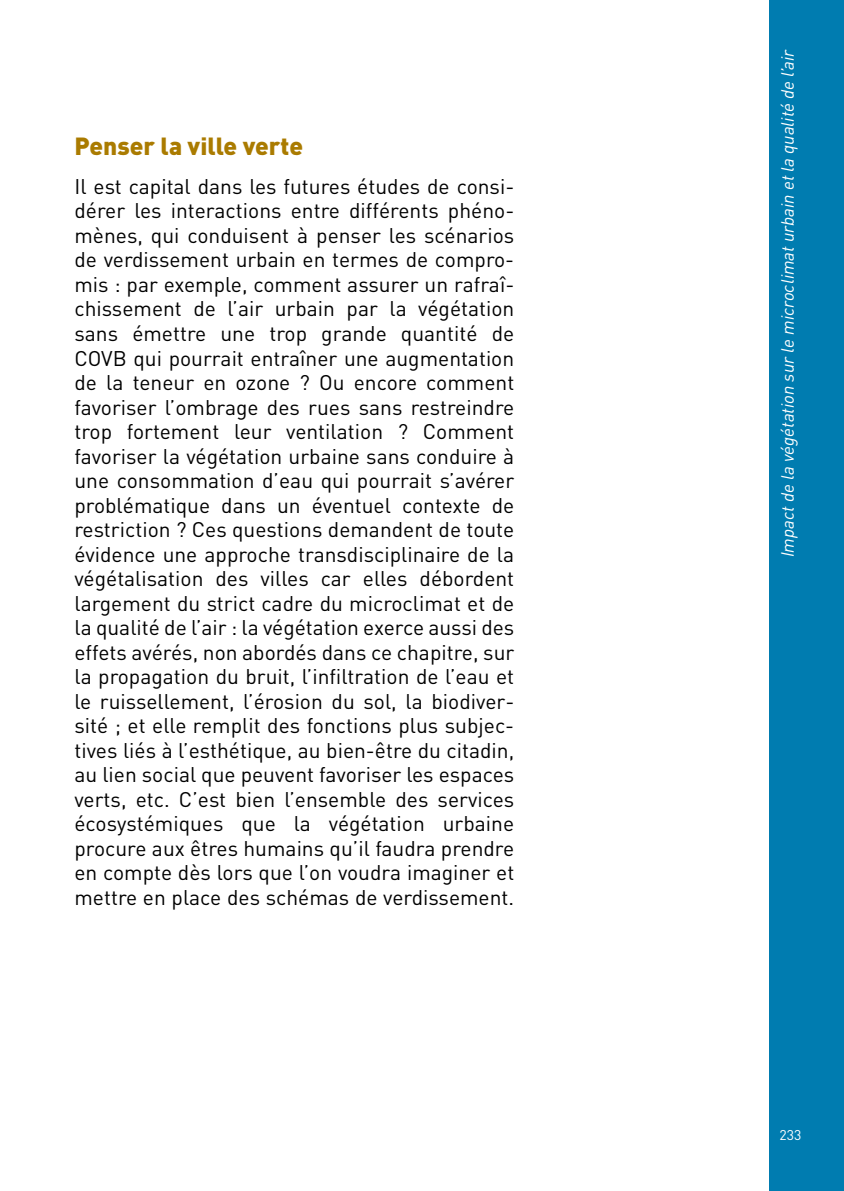
<style>
.page{position:relative;width:844px;height:1191px;background:#fff}
.page>*{position:absolute;margin:0;border:0;box-sizing:border-box;transform-origin:0 0}
.t1{font:900 24.5px "DIN";color:#aa7b00}
.t2{font:21px/24.5px "DIN";color:#000;text-align:justify}
.t3{font:italic 17.5px "DIN";color:#fff}
.t4{font:14px "DIN";color:#fff}
</style>
<div class="page">
<div style="left:769px;top:0;width:74px;height:1191px;background:#007cb0"></div>
<p class="t1" style="left:74px;top:129px;width:230px">Penser la ville verte</p>
<p class="t2" style="left:74px;top:174px;width:441px">Il est capital dans les futures études de consi&shy;dérer les interactions entre différents phéno&shy;mènes, qui conduisent à penser les scénarios de verdissement urbain en termes de compro&shy;mis : par exemple, comment assurer un rafraî&shy;chissement de l’air urbain par la végétation sans émettre une trop grande quantité de COVB qui pourrait entraîner une augmentation de la teneur en ozone ? Ou encore comment favoriser l’ombrage des rues sans restreindre trop fortement leur ventilation ? Comment favoriser la végétation urbaine sans conduire à une consommation d’eau qui pourrait s’avérer problématique dans un éventuel contexte de restriction ? Ces questions demandent de toute évidence une approche transdisciplinaire de la végétalisation des villes car elles débordent largement du strict cadre du microclimat et de la qualité de l’air : la végétation exerce aussi des effets avérés, non abordés dans ce chapitre, sur la propagation du bruit, l’infiltration de l’eau et le ruissellement, l’érosion du sol, la biodiver&shy;sité ; et elle remplit des fonctions plus subjec&shy;tives liés à l’esthétique, au bien-être du citadin, au lien social que peuvent favoriser les espaces verts, etc. C’est bien l’ensemble des services écosystémiques que la végétation urbaine procure aux êtres humains qu’il faudra prendre en compte dès lors que l’on voudra imaginer et mettre en place des schémas de verdissement.</p>
<p class="t3" style="left:776px;top:557px;width:510px;rotate:-90deg">Impact de la végétation sur le microclimat urbain et la qualité de l’air</p>
<p class="t4" style="left:779px;top:1125px;width:23px">233</p>
</div>
